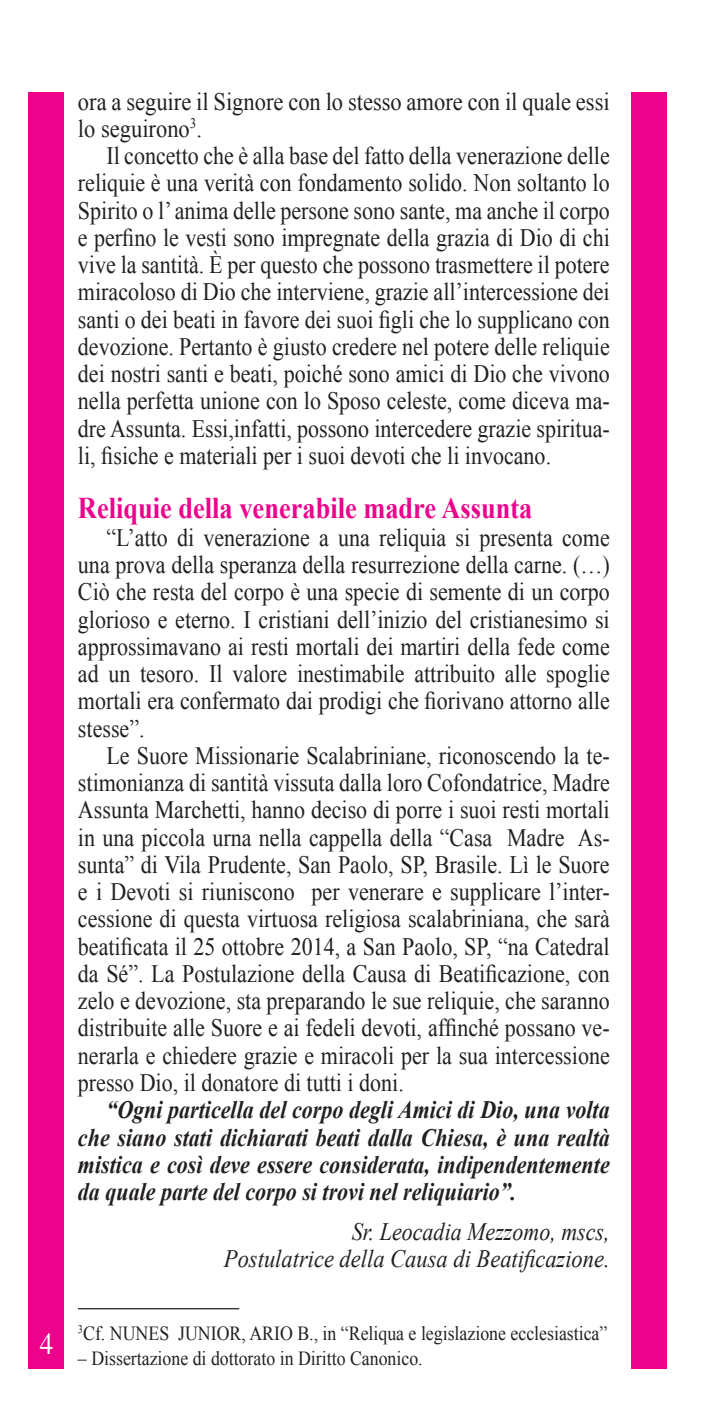
<style>
.page{position:relative;width:709px;height:1418px;background:#fff}
.page>*{position:absolute;margin:0;border:0;box-sizing:border-box;transform-origin:0 0}
.t1{font:700 30px "Times New Roman";color:#ed028c;scale:.88 1}
.t2{font:30px "Times";color:#fff;scale:.9 1}
.t3{font:25px/27.2px "Times New Roman";color:#231f20;text-align:justify;scale:.88 1}
.t4{font:italic 700 25px/27.2px "Times New Roman";color:#231f20;text-align:justify;scale:.88 1}
.t5{font:25px/27.2px "Times New Roman";color:#231f20;scale:.9 1}
.t6{font:italic 25px "Times New Roman";color:#231f20;scale:.9 1}
.t7{font:italic 25px "Times New Roman";color:#231f20;scale:.88 1}
.t8{font:20px "Times New Roman";color:#231f20;scale:.89 1}
</style>
<div class="page">
<div style="left:28px;top:92px;width:36px;height:1276px;background:#ed028c"></div>
<div style="left:631px;top:92px;width:35px;height:1276px;background:#ed028c"></div>
<hr style="left:78px;top:1307px;width:161px;height:2px;background:#231f20">
<p class="t2" style="left:40px;top:1315px;width:16px">4</p>
<p class="t5" style="left:78px;top:87px;width:592px">ora a seguire il Signore con lo stesso amore con il quale essi lo seguirono<sup>3</sup>.</p>
<p class="t3" style="left:78px;top:142px;width:606px;text-indent:28px">Il concetto che è alla base del fatto della venerazione delle reliquie è una verità con fondamento solido. Non soltanto lo Spirito o l’ anima delle persone sono sante, ma anche il corpo e perfino le vesti sono impregnate della grazia di Dio di chi vive la santità. È per questo che possono trasmettere il potere miracoloso di Dio che interviene, grazie all’intercessione dei santi o dei beati in favore dei suoi figli che lo supplicano con devozione. Pertanto è giusto credere nel potere delle reliquie dei nostri santi e beati, poiché sono amici di Dio che vivono nella perfetta unione con lo Sposo celeste, come diceva ma&shy;dre Assunta. Essi,infatti, possono intercedere grazie spiritua&shy;li, fisiche e materiali per i suoi devoti che li invocano.</p>
<p class="t1" style="left:78px;top:487px;width:518px">Reliquie della venerabile madre Assunta</p>
<p class="t3" style="left:78px;top:523px;width:606px;text-indent:28px">“L’atto di venerazione a una reliquia si presenta come una prova della speranza della resurrezione della carne. (…)<br>Ciò che resta del corpo è una specie di semente di un corpo glorioso e eterno. I cristiani dell’inizio del cristianesimo si approssimavano ai resti mortali dei martiri della fede come ad un tesoro. Il valore inestimabile attribuito alle spoglie mortali era confermato dai prodigi che fiorivano attorno alle stesse”.</p>
<p class="t3" style="left:78px;top:741px;width:606px;text-indent:28px">Le Suore Missionarie Scalabriniane, riconoscendo la te&shy;stimonianza di santità vissuta dalla loro Cofondatrice, Madre Assunta Marchetti, hanno deciso di porre i suoi resti mortali in una piccola urna nella cappella della “Casa Madre As&shy;sunta” di Vila Prudente, San Paolo, SP, Brasile. Lì le Suore e i Devoti si riuniscono per venerare e supplicare l’inter&shy;cessione di questa virtuosa religiosa scalabriniana, che sarà beatificata il 25 ottobre 2014, a San Paolo, SP, “na Catedral da Sé”. La Postulazione della Causa di Beatificazione, con zelo e devozione, sta preparando le sue reliquie, che saranno distribuite alle Suore e ai fedeli devoti, affinché possano ve&shy;nerarla e chiedere grazie e miracoli per la sua intercessione presso Dio, il donatore di tutti i doni.</p>
<p class="t4" style="left:78px;top:1095px;width:606px;text-indent:28px">“Ogni particella del corpo degli Amici di Dio, una volta che siano stati dichiarati beati dalla Chiesa, è una realtà mistica e così deve essere considerata, indipendentemente da quale parte del corpo si trovi nel reliquiario”.</p>
<p class="t7" style="left:352px;top:1214px;width:295px">Sr. Leocadia Mezzomo, mscs,</p>
<p class="t6" style="left:224px;top:1241px;width:430px">Postulatrice della Causa di Beatificazione.</p>
<p class="t8" style="left:78px;top:1319px;width:596px"><sup>3</sup>Cf. NUNES JUNIOR, ARIO B., in “Reliqua e legislazione ecclesiastica”</p>
<p class="t8" style="left:78px;top:1344px;width:389px">– Dissertazione di dottorato in Diritto Canonico.</p>
</div>
